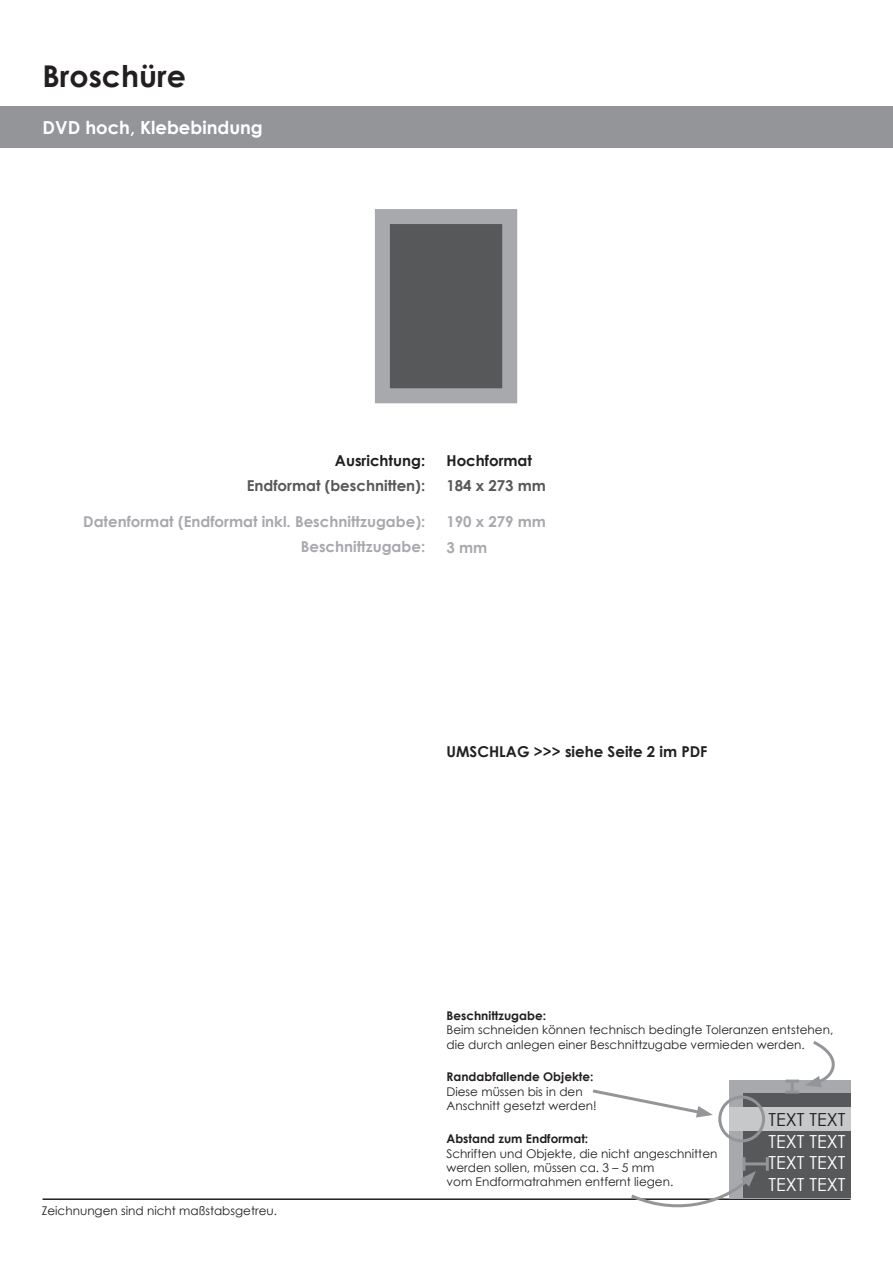
<style>
.page{position:relative;width:893px;height:1263px;background:#fff}
.page>*{position:absolute;margin:0;border:0;box-sizing:border-box;transform-origin:0 0}
.t1{font:700 30px "Century Gothic";color:#231f20}
.t2{font:18px/21.6px "Century Gothic";color:#fff;text-align:justify}
.t3{font:700 18px "Century Gothic";color:#fff}
.t4{font:18px "Century Gothic";color:#231f20}
.t5{font:700 15px "Century Gothic";color:#a8a9ad}
.t6{font:700 15px "Century Gothic";color:#231f20}
.t7{font:700 15px "Century Gothic";color:#57585a}
.t8{font:12px/14.4px "Century Gothic";color:#231f20}
.t9{font:700 12px "Century Gothic";color:#231f20}
</style>
<div class="page">
<div style="left:375px;top:209px;width:142px;height:194px;background:#57585a;border:15px solid #a8a9ad"></div>
<hr style="left:43px;top:1198px;width:807px;height:2px;background:#231f20">
<div style="left:729px;top:1079px;width:121px;height:119px;background:#a8a9ad"></div>
<div style="left:743px;top:1093px;width:107px;height:105px;background:#57585a"></div>
<div style="left:729px;top:1107px;width:121px;height:23px;background:#c7c8ca"></div>
<svg style="left:628px;top:1171px;width:128px;height:37px"></svg>
<hr style="left:744px;top:1162px;width:23px;height:3px;background:#939598">
<hr style="left:742px;top:1157px;width:3px;height:14px;background:#939598">
<hr style="left:766px;top:1157px;width:3px;height:14px;background:#939598">
<svg style="left:791px;top:1082px;width:3px;height:8px"></svg>
<hr style="left:785px;top:1079px;width:14px;height:3px;background:#939598">
<hr style="left:785px;top:1090px;width:14px;height:3px;background:#939598">
<div style="left:718px;top:1095px;width:47px;height:47px;border:3px solid #939598;border-radius:50%"></div>
<svg style="left:592px;top:1089px;width:121px;height:28px"></svg>
<svg style="left:805px;top:1041px;width:39px;height:46px"></svg>
<div style="left:0;top:106px;width:893px;height:42px;background:#939598"></div>
<h1 class="t1" style="left:43px;top:53px;width:145px">Broschüre</h1>
<h2 class="t3" style="left:43px;top:114px;width:222px">DVD hoch, Klebebindung</h2>
<p class="t6" style="left:335px;top:449px;width:92px">Ausrichtung:</p>
<p class="t6" style="left:446px;top:449px;width:87px">Hochformat</p>
<p class="t7" style="left:247px;top:474px;width:180px">Endformat (beschnitten):</p>
<p class="t7" style="left:446px;top:474px;width:101px">184 x 273 mm</p>
<p class="t5" style="left:83px;top:510px;width:343px">Datenformat (Endformat inkl. Beschnittzugabe):</p>
<p class="t5" style="left:446px;top:510px;width:101px">190 x 279 mm</p>
<p class="t5" style="left:301px;top:536px;width:126px">Beschnittzugabe:</p>
<p class="t5" style="left:446px;top:536px;width:42px">3 mm</p>
<p class="t6" style="left:446px;top:740px;width:262px">UMSCHLAG &gt;&gt;&gt; siehe Seite 2 im PDF</p>
<p class="t8" style="left:42px;top:1203px;width:237px">Zeichnungen sind nicht maßstabsgetreu.</p>
<p class="t9" style="left:446px;top:1006px;width:101px">Beschnittzugabe:</p>
<p class="t8" style="left:446px;top:1022px;width:388px">Beim schneiden können technisch bedingte Toleranzen entstehen, die durch anlegen einer Beschnittzugabe vermieden werden.</p>
<p class="t9" style="left:446px;top:1068px;width:149px">Randabfallende Objekte:</p>
<p class="t8" style="left:446px;top:1084px;width:152px">Diese müssen bis in den<br>Anschnitt gesetzt werden!</p>
<p class="t9" style="left:446px;top:1130px;width:143px">Abstand zum Endformat:</p>
<p class="t8" style="left:446px;top:1146px;width:272px">Schriften und Objekte, die nicht angeschnitten werden sollen, müssen ca. 3 – 5 mm<br>vom Endformatrahmen entfernt liegen.</p>
<h2 class="t4" style="left:769px;top:1107px;width:78px">TEXT TEXT</h2>
<h2 class="t2" style="left:769px;top:1130px;width:78px">TEXT TEXT TEXT TEXT TEXT TEXT</h2>
</div>
